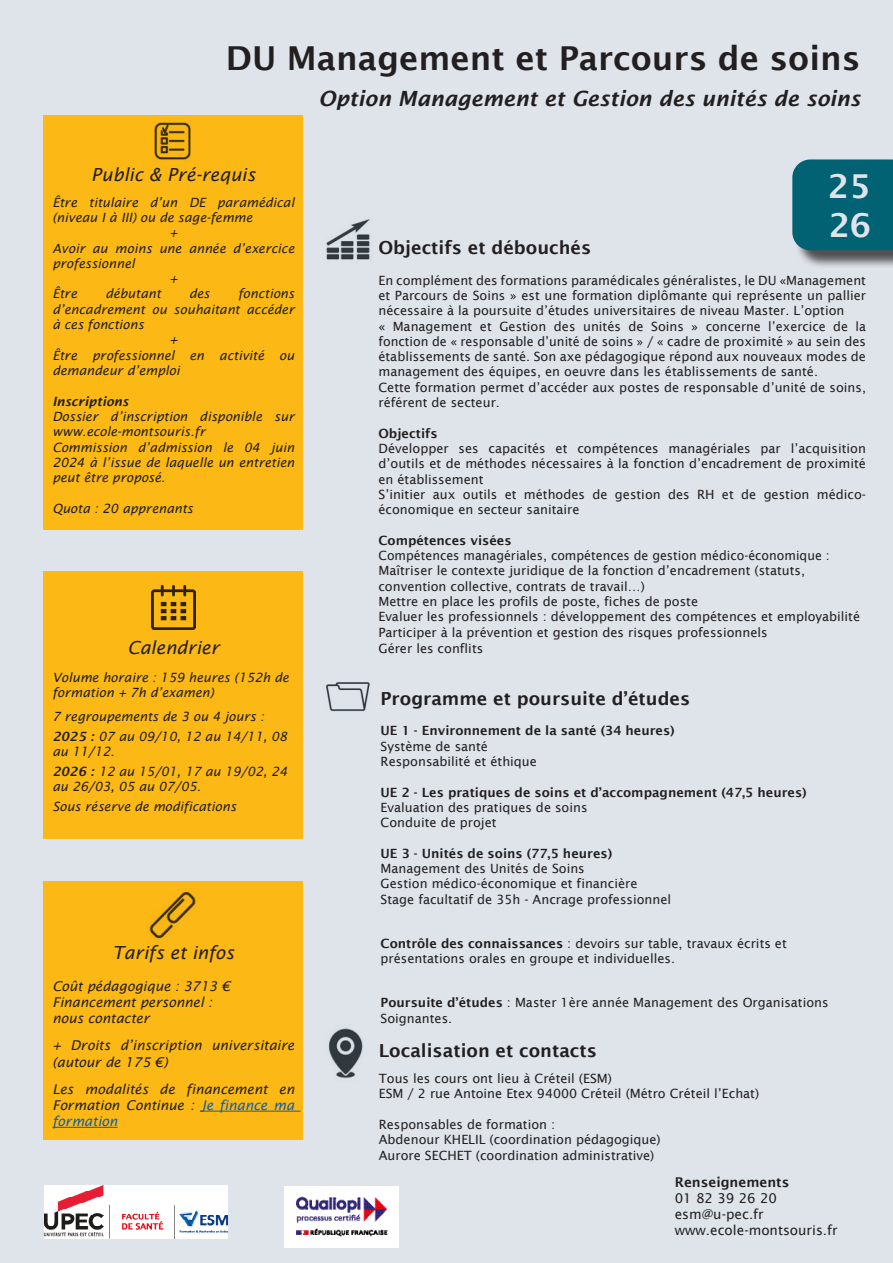
<style>
.page{position:relative;width:893px;height:1263px;background:#dfe4eb}
.page>*{position:absolute;margin:0;border:0;box-sizing:border-box;transform-origin:0 0}
.t1{font:600 33px "Lucida Sans";color:#231f20}
.t2{font:600 33px "Lucida Sans";color:#dfe4eb}
.t3{font:italic 600 21px "Lucida Sans";color:#231f20}
.t4{font:600 18px "Lucida Sans";color:#231f20}
.t5{font:italic 18px "Lucida Sans";color:#231f20}
.t6{font:italic 13.5px/16.2px "Lucida Sans";color:#231f20}
.t7{font:13.5px "Lucida Sans";color:#231f20}
.t8{font:600 13.5px "Lucida Sans";color:#231f20}
.t9{font:12.75px/15.3px "Lucida Sans";color:#231f20}
.t10{font:italic 12.75px/15.3px "Lucida Sans";color:#231f20}
.t11{font:600 12.75px "Lucida Sans";color:#231f20}
.t12{font:italic 600 12.75px "Lucida Sans";color:#231f20}
.s1{font-weight:600}
.s2{color:#175d9e}
</style>
<div class="page">
<div style="left:44px;top:115px;width:259px;height:414px;background:#fcb814"></div>
<div style="left:44px;top:571px;width:259px;height:268px;background:#fcb814"></div>
<div style="left:44px;top:881px;width:259px;height:259px;background:#fcb814"></div>
<hr style="left:201px;top:1111px;width:100px;height:1px;background:#175d9e">
<hr style="left:52px;top:1127px;width:66px;height:1px;background:#175d9e">
<div style="left:795px;top:162px;width:98px;height:107px;background:#231f20;opacity:.75"></div>
<div style="left:792px;top:159px;width:101px;height:91px;background:#006272"></div>
<img style="left:326px;top:219px;width:44px;height:41px">
<img style="left:326px;top:682px;width:44px;height:30px">
<img style="left:154px;top:122px;width:37px;height:38px">
<img style="left:152px;top:585px;width:43px;height:44px">
<img style="left:149px;top:891px;width:47px;height:48px">
<img style="left:328px;top:1028px;width:35px;height:51px">
<img style="left:44px;top:1185px;width:183px;height:53px">
<img style="left:284px;top:1186px;width:114px;height:62px">
<p class="t1" style="left:226px;top:39px;width:636px">DU Management et Parcours de soins</p>
<p class="t3" style="left:318px;top:86px;width:543px">Option Management et Gestion des unités de soins</p>
<p class="t5" style="left:91px;top:164px;width:166px">Public &amp; Pré-requis</p>
<p class="t10" style="left:52px;top:194px;width:243px">Être titulaire d’un DE paramédical (niveau I à III) ou de sage-femme</p>
<p class="t10" style="left:169px;top:225px;width:10px">+</p>
<p class="t10" style="left:52px;top:240px;width:243px">Avoir au moins une année d’exercice professionnel</p>
<p class="t10" style="left:169px;top:271px;width:10px">+</p>
<p class="t10" style="left:52px;top:286px;width:26px">Être</p>
<p class="t10" style="left:105px;top:286px;width:57px">débutant</p>
<p class="t10" style="left:189px;top:286px;width:22px">des</p>
<p class="t10" style="left:52px;top:286px;width:243px;text-align:justify;text-indent:186px">fonctions d’encadrement ou souhaitant accéder à ces fonctions</p>
<p class="t10" style="left:169px;top:332px;width:10px">+</p>
<p class="t10" style="left:52px;top:347px;width:243px">Être professionnel en activité ou demandeur d’emploi</p>
<p class="t12" style="left:52px;top:394px;width:78px">Inscriptions</p>
<p class="t10" style="left:52px;top:409px;width:243px">Dossier d’inscription disponible sur www.ecole-montsouris.fr</p>
<p class="t10" style="left:52px;top:439px;width:243px;text-align:justify">Commission d’admission le 04 juin 2024 à l’issue de laquelle un entretien peut être proposé.</p>
<p class="t10" style="left:52px;top:500px;width:142px">Quota : 20 apprenants</p>
<p class="t5" style="left:127px;top:637px;width:93px">Calendrier</p>
<p class="t10" style="left:52px;top:670px;width:238px">Volume horaire : 159 heures (152h de formation + 7h d’examen)</p>
<p class="t10" style="left:52px;top:709px;width:213px">7 regroupements de 3 ou 4 jours :</p>
<p class="t10" style="left:52px;top:728px;width:236px"><span class="s1">2025 :</span> 07 au 09/10, 12 au 14/11, 08 au 11/12.</p>
<p class="t10" style="left:52px;top:763px;width:236px"><span class="s1">2026 :</span> 12 au 15/01, 17 au 19/02, 24 au 26/03, 05 au 07/05.</p>
<p class="t10" style="left:52px;top:799px;width:185px">Sous réserve de modifications</p>
<p class="t5" style="left:113px;top:942px;width:123px">Tarifs et infos</p>
<p class="t6" style="left:52px;top:978px;width:179px">Coût pédagogique : 3713 €</p>
<p class="t6" style="left:52px;top:994px;width:162px">Financement personnel :</p>
<p class="t6" style="left:52px;top:1010px;width:99px">nous contacter</p>
<p class="t6" style="left:52px;top:1037px;width:243px">+ Droits d’inscription universitaire (autour de 175 €)</p>
<p class="t6" style="left:52px;top:1081px;width:243px;text-align:justify">Les modalités de financement en Formation Continue : <span class="s2">Je finance ma formation</span></p>
<p class="t2" style="left:828px;top:167px;width:44px">25</p>
<p class="t2" style="left:829px;top:207px;width:44px">26</p>
<p class="t4" style="left:378px;top:237px;width:214px">Objectifs et débouchés</p>
<p class="t9" style="left:378px;top:272px;width:489px;text-align:justify">En complément des formations paramédicales généralistes, le DU «Management et Parcours de Soins » est une formation diplômante qui représente un pallier nécessaire à la poursuite d’études universitaires de niveau Master. L’option</p>
<p class="t9" style="left:378px;top:318px;width:489px;text-align:justify">« Management et Gestion des unités de Soins » concerne l’exercice de la fonction de « responsable d’unité de soins » / « cadre de proximité » au sein des établissements de santé. Son axe pédagogique répond aux nouveaux modes de management des équipes, en oeuvre dans les établissements de santé.</p>
<p class="t9" style="left:378px;top:380px;width:489px">Cette formation permet d’accéder aux postes de responsable d’unité de soins, référent de secteur.</p>
<p class="t11" style="left:378px;top:426px;width:61px">Objectifs</p>
<p class="t9" style="left:378px;top:441px;width:489px;text-align:justify">Développer ses capacités et compétences managériales par l’acquisition d’outils et de méthodes nécessaires à la fonction d’encadrement de proximité en établissement</p>
<p class="t9" style="left:378px;top:487px;width:489px">S’initier aux outils et méthodes de gestion des RH et de gestion médico&shy;économique en secteur sanitaire</p>
<p class="t11" style="left:378px;top:533px;width:135px">Compétences visées</p>
<p class="t9" style="left:378px;top:548px;width:453px">Compétences managériales, compétences de gestion médico-économique :</p>
<p class="t9" style="left:378px;top:563px;width:428px">Maîtriser le contexte juridique de la fonction d’encadrement (statuts, convention collective, contrats de travail…)</p>
<p class="t9" style="left:378px;top:594px;width:321px">Mettre en place les profils de poste, fiches de poste</p>
<p class="t9" style="left:378px;top:609px;width:483px">Evaluer les professionnels : développement des compétences et employabilité</p>
<p class="t9" style="left:378px;top:624px;width:391px">Participer à la prévention et gestion des risques professionnels</p>
<p class="t9" style="left:378px;top:641px;width:106px">Gérer les conflits</p>
<p class="t4" style="left:381px;top:688px;width:311px">Programme et poursuite d’études</p>
<p class="t11" style="left:381px;top:724px;width:296px">UE 1 - Environnement de la santé (34 heures)</p>
<p class="t9" style="left:381px;top:738px;width:109px">Système de santé</p>
<p class="t9" style="left:381px;top:754px;width:158px">Responsabilité et éthique</p>
<p class="t11" style="left:381px;top:785px;width:428px">UE 2 - Les pratiques de soins et d’accompagnement (47,5 heures)</p>
<p class="t9" style="left:381px;top:800px;width:208px">Evaluation des pratiques de soins</p>
<p class="t9" style="left:381px;top:815px;width:118px">Conduite de projet</p>
<p class="t11" style="left:381px;top:846px;width:233px">UE 3 - Unités de soins (77,5 heures)</p>
<p class="t9" style="left:381px;top:861px;width:206px">Management des Unités de Soins</p>
<p class="t9" style="left:381px;top:876px;width:258px">Gestion médico-économique et financière</p>
<p class="t9" style="left:381px;top:891px;width:292px">Stage facultatif de 35h - Ancrage professionnel</p>
<p class="t9" style="left:381px;top:936px;width:408px"><span class="s1">Contrôle des connaissances</span> : devoirs sur table, travaux écrits et présentations orales en groupe et individuelles.</p>
<p class="t9" style="left:381px;top:995px;width:450px"><span class="s1">Poursuite d’études</span> : Master 1ère année Management des Organisations<br>Soignantes.</p>
<p class="t4" style="left:379px;top:1041px;width:220px">Localisation et contacts</p>
<p class="t9" style="left:379px;top:1071px;width:235px">Tous les cours ont lieu à Créteil (ESM)</p>
<p class="t9" style="left:379px;top:1086px;width:382px">ESM / 2 rue Antoine Etex 94000 Créteil (Métro Créteil l’Echat)</p>
<p class="t9" style="left:379px;top:1117px;width:178px">Responsables de formation :</p>
<p class="t9" style="left:379px;top:1132px;width:283px">Abdenour KHELIL (coordination pédagogique)</p>
<p class="t9" style="left:379px;top:1147px;width:277px">Aurore SECHET (coordination administrative)</p>
<p class="t8" style="left:675px;top:1174px;width:116px">Renseignements</p>
<p class="t7" style="left:675px;top:1190px;width:104px">01 82 39 26 20</p>
<p class="t7" style="left:675px;top:1206px;width:91px">esm@u-pec.fr</p>
<p class="t7" style="left:675px;top:1222px;width:164px">www.ecole-montsouris.fr</p>
</div>
